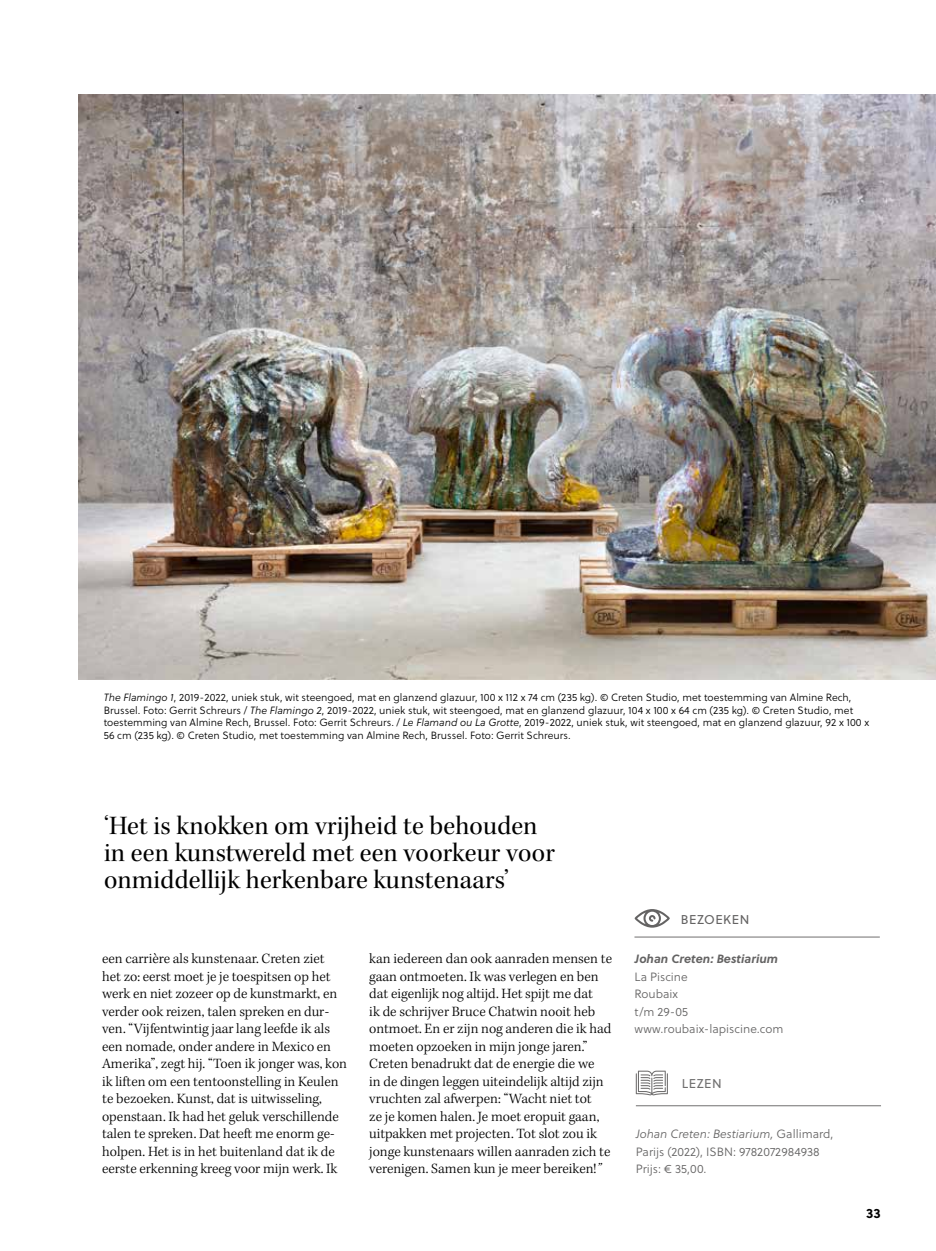
<style>
.page{position:relative;width:936px;height:1251px;background:#fff}
.page>*{position:absolute;margin:0;border:0;box-sizing:border-box;transform-origin:0 0}
.t1{font:27px/27px "Kepler Std Subh";letter-spacing:.005em;color:#000}
.t2{font:300 14.55px/17.4px "Kepler Std";color:#000}
.t3{font:700 13.5px "Soleil";color:#000}
.t4{font:12.75px "Soleil";letter-spacing:.04em;color:#646363}
.t5{font:12.75px "Soleil";letter-spacing:.04em;color:#706f6f}
.t6{font:12px/17.4px "Soleil Lt";color:#646363}
.t7{font:italic 700 12px "Soleil";color:#646363}
.t8{font:10.5px/12.6px "Soleil Lt";color:#000}
.s1{font-style:italic}
</style>
<div class="page">
<hr style="left:634px;top:936px;width:245px;height:1px;background:#706f6f">
<svg style="left:634px;top:909px;width:35px;height:18px"></svg>
<svg style="left:635px;top:1070px;width:33px;height:25px"></svg>
<hr style="left:635px;top:1105px;width:246px;height:1px;background:#706f6f">
<img style="left:79px;top:95px;width:856px;height:584px">
<p class="t8" style="left:104px;top:690px;width:766px"><span class="s1">The Flamingo 1</span>, 2019-2022, uniek stuk, wit steengoed, mat en glanzend glazuur, 100 x 112 x 74 cm (235 kg). © Creten Studio, met toestemming van Almine Rech, Brussel. Foto: Gerrit Schreurs / <span class="s1">The Flamingo 2</span>, 2019-2022, uniek stuk, wit steengoed, mat en glanzend glazuur, 104 x 100 x 64 cm (235 kg). © Creten Studio, met toestemming van Almine Rech, Brussel. Foto: Gerrit Schreurs. / <span class="s1">Le Flamand ou La Grotte</span>, 2019-2022, uniek stuk, wit steengoed, mat en glanzend glazuur, 92 x 100 x 56 cm (235 kg). © Creten Studio, met toestemming van Almine Rech, Brussel. Foto: Gerrit Schreurs.</p>
<h1 class="t1" style="left:104px;top:812px;width:452px">‘Het is knokken om vrijheid te behouden in een kunstwereld met een voorkeur voor onmiddellijk herkenbare kunstenaars’</h1>
<p class="t2" style="left:102px;top:950px;width:246px">een carrière als kunstenaar. Creten ziet het zo: eerst moet je je toespitsen op het werk en niet zozeer op de kunstmarkt, en verder ook reizen, talen spreken en dur&shy;ven. “Vijfentwintig jaar lang leefde ik als een nomade, onder andere in Mexico en Amerika”, zegt hij. “Toen ik jonger was, kon ik liften om een tentoonstelling in Keulen te bezoeken. Kunst, dat is uitwisseling, openstaan. Ik had het geluk verschillende talen te spreken. Dat heeft me enorm ge&shy;holpen. Het is in het buitenland dat ik de eerste erkenning kreeg voor mijn werk. Ik</p>
<p class="t2" style="left:369px;top:950px;width:244px">kan iedereen dan ook aanraden mensen te gaan ontmoeten. Ik was verlegen en ben dat eigenlijk nog altijd. Het spijt me dat<br>ik de schrijver Bruce Chatwin nooit heb ontmoet. En er zijn nog anderen die ik had moeten opzoeken in mijn jonge jaren.” Creten benadrukt dat de energie die we<br>in de dingen leggen uiteindelijk altijd zijn vruchten zal afwerpen: “Wacht niet tot<br>ze je komen halen. Je moet eropuit gaan, uitpakken met projecten. Tot slot zou ik jonge kunstenaars willen aanraden zich te verenigen. Samen kun je meer bereiken!<span class="s1">”</span></p>
<p class="t4" style="left:680px;top:909px;width:70px">BEZOEKEN</p>
<p class="t7" style="left:634px;top:949px;width:145px">Johan Creten: Bestiarium</p>
<p class="t6" style="left:634px;top:967px;width:150px">La Piscine<br>Roubaix<br>t/m 29-05 www.roubaix-lapiscine.com</p>
<p class="t5" style="left:681px;top:1074px;width:41px">LEZEN</p>
<p class="t6" style="left:635px;top:1124px;width:199px"><span class="s1">Johan Creten: Bestiarium,</span> Gallimard,<br>Parijs (2022), ISBN: 9782072984938<br>Prijs: € 35,00.</p>
<p class="t3" style="left:866px;top:1202px;width:16px">33</p>
</div>
